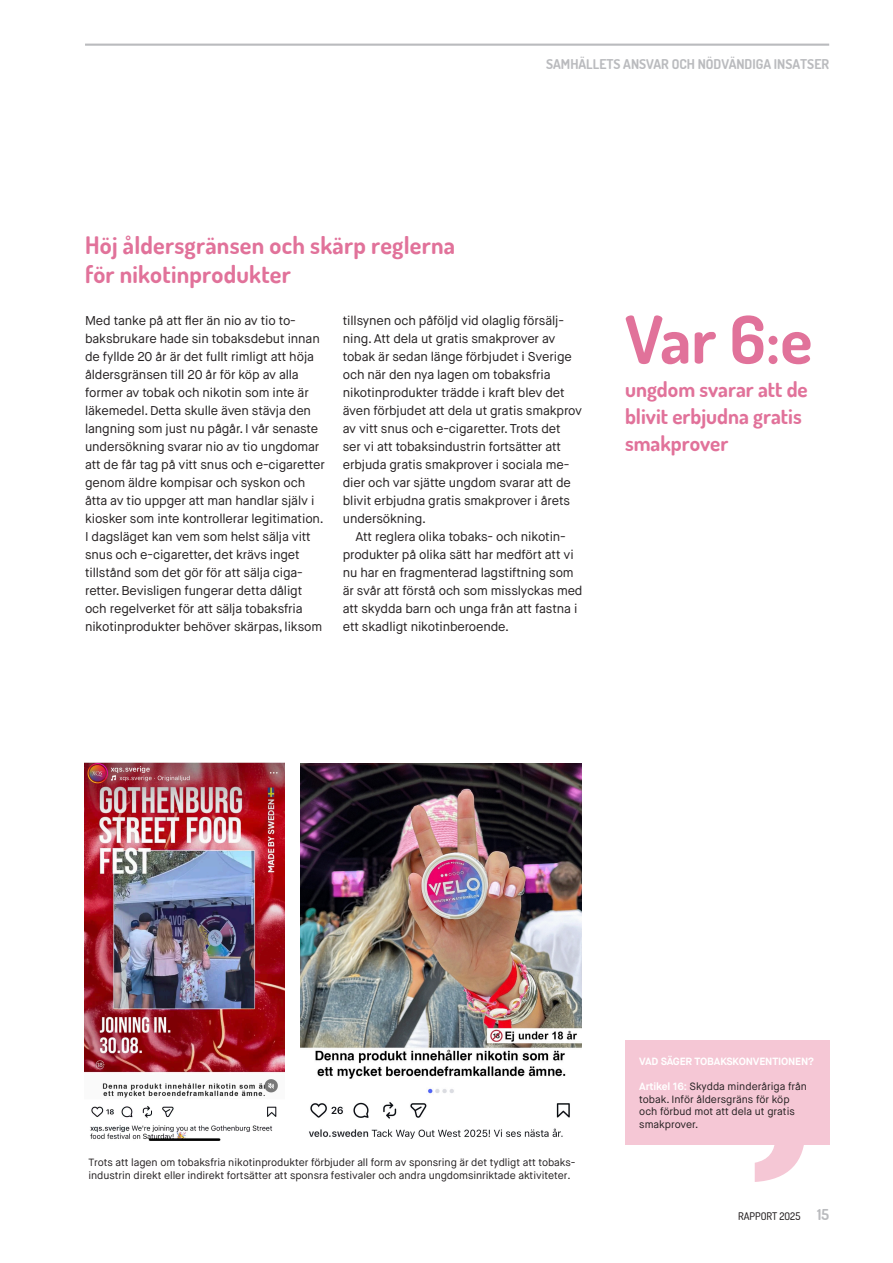
<style>
.page{position:relative;width:893px;height:1263px;background:#fff}
.page>*{position:absolute;margin:0;border:0;box-sizing:border-box;transform-origin:0 0}
.t1{font:428.55px "Maison Neue";color:#f5c7d5}
.t2{font:700 66px "Dosis";color:#e1729a}
.t3{font:700 24px/28.8px "Dosis";letter-spacing:.01em;color:#e1729a}
.t4{font:700 21px/27px "Dosis";color:#e1729a}
.t5{font:700 13.5px "Dosis";color:#babbbe}
.t6{font:12.75px/18px "Maison Neue";letter-spacing:-.01em;color:#231f20}
.t7{font:10.5px/12.6px "Maison Neue";letter-spacing:-.005em;color:#231f20}
.t8{font:700 10.5px "Maison Neue";letter-spacing:-.015em;color:#fff}
.t9{font:500 10.5px "Dosis";color:#231f20}
.s1{font-weight:700;color:#fff}
.s2{font-weight:700;font-size:15px;color:#babbbe}
</style>
<div class="page">
<hr style="left:85px;top:44px;width:744px;height:2px;background:#babbbe">
<div style="left:625px;top:1040px;width:204px;height:105px;background:#f5c7d5"></div>
<img style="left:84px;top:763px;width:200px;height:378px">
<img style="left:300px;top:763px;width:281px;height:376px">
<p class="t5" style="left:546px;top:55px;width:285px">SAMHÄLLETS ANSVAR OCH NÖDVÄNDIGA INSATSER</p>
<p class="t3" style="left:85px;top:231px;width:372px">Höj åldersgränsen och skärp reglerna för nikotinprodukter</p>
<p class="t6" style="left:85px;top:311px;width:241px">Med tanke på att fler än nio av tio to&shy;baksbrukare hade sin tobaksdebut innan de fyllde 20 år är det fullt rimligt att höja åldersgränsen till 20 år för köp av alla former av tobak och nikotin som inte är läkemedel. Detta skulle även stävja den langning som just nu pågår. I vår senaste undersökning svarar nio av tio ungdomar att de får tag på vitt snus och e-cigaretter genom äldre kompisar och syskon och åtta av tio uppger att man handlar själv i kiosker som inte kontrollerar legitimation.<br>I dagsläget kan vem som helst sälja vitt snus och e-cigaretter, det krävs inget tillstånd som det gör för att sälja ciga&shy;retter. Bevisligen fungerar detta dåligt och regelverket för att sälja tobaksfria nikotinprodukter behöver skärpas, liksom</p>
<p class="t6" style="left:343px;top:311px;width:241px">tillsynen och påföljd vid olaglig försälj&shy;ning. Att dela ut gratis smakprover av tobak är sedan länge förbjudet i Sverige och när den nya lagen om tobaksfria nikotinprodukter trädde i kraft blev det även förbjudet att dela ut gratis smakprov av vitt snus och e-cigaretter. Trots det ser vi att tobaksindustrin fortsätter att erbjuda gratis smakprover i sociala me&shy;dier och var sjätte ungdom svarar att de blivit erbjudna gratis smakprover i årets undersökning.</p>
<p class="t6" style="left:343px;top:527px;width:241px;text-indent:13px">Att reglera olika tobaks- och nikotin&shy;produkter på olika sätt har medfört att vi nu har en fragmenterad lagstiftning som är svår att förstå och som misslyckas med att skydda barn och unga från att fastna i ett skadligt nikotinberoende.</p>
<p class="t2" style="left:625px;top:297px;width:189px">Var 6:e</p>
<p class="t4" style="left:625px;top:375px;width:184px">ungdom svarar att de blivit erbjudna gratis smakprover</p>
<p class="t7" style="left:88px;top:1155px;width:489px;line-height:13.5px">Trots att lagen om tobaksfria nikotinprodukter förbjuder all form av sponsring är det tydligt att tobaks&shy;industrin direkt eller indirekt fortsätter att sponsra festivaler och andra ungdomsinriktade aktiviteter.</p>
<p class="t8" style="left:639px;top:1055px;width:176px">VAD SÄGER TOBAKSKONVENTIONEN?</p>
<p class="t7" style="left:639px;top:1080px;width:169px"><span class="s1">Artikel 16:</span> Skydda minderåriga från tobak. Inför åldersgräns för köp och förbud mot att dela ut gratis smakprover.</p>
<p class="t1" style="left:714px;top:969px;width:134px">’</p>
<p class="t9" style="left:738px;top:1210px;width:93px">RAPPORT 2025 <span class="s2">15</span></p>
</div>
